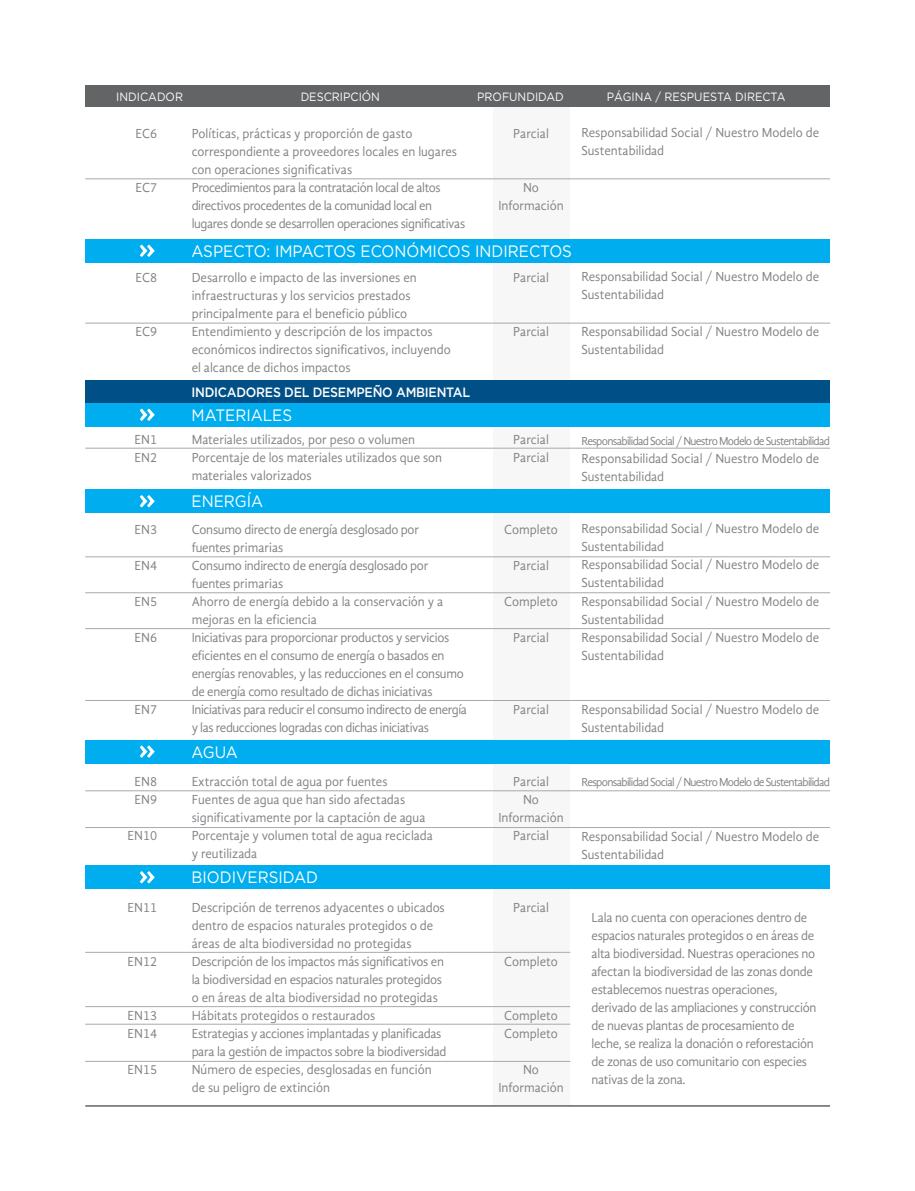
<style>
.page{position:relative;width:915px;height:1191px;background:#fff}
.page>*{position:absolute;margin:0;border:0;box-sizing:border-box;transform-origin:0 0}
.t1{font:16.5px "Gotham";color:#fff;scale:.92 1}
.t2{font:13.5px/18px "Gandhi Sans";color:#808285;scale:.95 1}
.t3{font:13.5px/18px "Gandhi Sans";letter-spacing:-.02em;color:#808285;scale:.95 1}
.t4{font:13.5px "Gandhi Sans";letter-spacing:-.03em;color:#808285;scale:.95 1}
.t5{font:500 13.5px "Gotham";letter-spacing:-.02em;color:#fff;scale:.92 1}
.t6{font:12px "Gandhi Sans";letter-spacing:-.06em;color:#808285;scale:.95 1}
.t7{font:12px "Gotham";color:#fff;scale:.92 1}
</style>
<div class="page">
<div style="left:493px;top:100px;width:77px;height:1006px;background:#f7f7f7"></div>
<hr style="left:85px;top:1105px;width:744px;height:1px;background:#636466">
<div style="left:85px;top:380px;width:744px;height:24px;background:#005087"></div>
<div style="left:85px;top:239px;width:744px;height:23px;background:#00aeef"></div>
<div style="left:85px;top:489px;width:744px;height:24px;background:#00aeef"></div>
<div style="left:85px;top:740px;width:744px;height:23px;background:#00aeef"></div>
<div style="left:85px;top:865px;width:744px;height:24px;background:#00aeef"></div>
<div style="left:85px;top:404px;width:744px;height:23px;background:#00aeef"></div>
<div style="left:85px;top:85px;width:744px;height:21px;background:#636466"></div>
<svg style="left:140px;top:871px;width:15px;height:12px"></svg>
<svg style="left:140px;top:745px;width:15px;height:13px"></svg>
<svg style="left:140px;top:495px;width:15px;height:12px"></svg>
<svg style="left:140px;top:408px;width:15px;height:13px"></svg>
<svg style="left:140px;top:244px;width:15px;height:13px"></svg>
<hr style="left:85px;top:179px;width:744px;height:1px;background:#a7a9ac">
<hr style="left:85px;top:323px;width:744px;height:1px;background:#a7a9ac">
<hr style="left:85px;top:448px;width:744px;height:1px;background:#a7a9ac">
<hr style="left:85px;top:556px;width:744px;height:1px;background:#a7a9ac">
<hr style="left:85px;top:592px;width:744px;height:1px;background:#a7a9ac">
<hr style="left:85px;top:628px;width:744px;height:1px;background:#a7a9ac">
<hr style="left:85px;top:700px;width:744px;height:1px;background:#a7a9ac">
<hr style="left:85px;top:790px;width:744px;height:1px;background:#a7a9ac">
<hr style="left:85px;top:827px;width:744px;height:1px;background:#a7a9ac">
<hr style="left:85px;top:952px;width:485px;height:1px;background:#a7a9ac">
<hr style="left:85px;top:1006px;width:485px;height:1px;background:#a7a9ac">
<hr style="left:85px;top:1024px;width:485px;height:1px;background:#a7a9ac">
<hr style="left:85px;top:1061px;width:485px;height:1px;background:#a7a9ac">
<p class="t7" style="left:116px;top:90px;width:74px">INDICADOR</p>
<p class="t7" style="left:300px;top:90px;width:88px">DESCRIPCIÓN</p>
<p class="t7" style="left:477px;top:90px;width:95px">PROFUNDIDAD</p>
<p class="t7" style="left:606px;top:90px;width:196px">PÁGINA / RESPUESTA DIRECTA</p>
<p class="t2" style="left:136px;top:124px;width:24px">EC6</p>
<p class="t2" style="left:192px;top:124px;width:234px">Políticas, prácticas y proporción de gasto</p>
<p class="t2" style="left:513px;top:124px;width:39px">Parcial</p>
<p class="t2" style="left:192px;top:142px;width:281px">correspondiente a proveedores locales en lugares con operaciones significativas</p>
<p class="t2" style="left:136px;top:178px;width:24px">EC7</p>
<p class="t4" style="left:192px;top:179px;width:263px">Procedimientos para la contratación local de altos</p>
<p class="t2" style="left:523px;top:178px;width:18px">No</p>
<p class="t4" style="left:192px;top:197px;width:254px">directivos procedentes de la comunidad local en</p>
<p class="t2" style="left:498px;top:196px;width:70px">Información</p>
<p class="t4" style="left:192px;top:215px;width:289px">lugares donde se desarrollen operaciones significativas</p>
<p class="t1" style="left:191px;top:242px;width:415px">ASPECTO: IMPACTOS ECONÓMICOS INDIRECTOS</p>
<p class="t2" style="left:136px;top:268px;width:24px">EC8</p>
<p class="t2" style="left:192px;top:268px;width:238px">Desarrollo e impacto de las inversiones en</p>
<p class="t2" style="left:513px;top:268px;width:39px">Parcial</p>
<p class="t2" style="left:192px;top:286px;width:232px">infraestructuras y los servicios prestados principalmente para el beneficio público</p>
<p class="t2" style="left:136px;top:322px;width:24px">EC9</p>
<p class="t2" style="left:192px;top:322px;width:255px">Entendimiento y descripción de los impactos</p>
<p class="t2" style="left:513px;top:322px;width:39px">Parcial</p>
<p class="t2" style="left:192px;top:340px;width:274px">económicos indirectos significativos, incluyendo el alcance de dichos impactos</p>
<p class="t5" style="left:191px;top:384px;width:304px">INDICADORES DEL DESEMPEÑO AMBIENTAL</p>
<p class="t1" style="left:191px;top:406px;width:111px">MATERIALES</p>
<p class="t2" style="left:134px;top:430px;width:25px">EN1</p>
<p class="t2" style="left:192px;top:430px;width:236px">Materiales utilizados, por peso o volumen</p>
<p class="t2" style="left:513px;top:430px;width:39px">Parcial</p>
<p class="t2" style="left:134px;top:448px;width:25px">EN2</p>
<p class="t2" style="left:192px;top:448px;width:265px">Porcentaje de los materiales utilizados que son</p>
<p class="t2" style="left:513px;top:448px;width:39px">Parcial</p>
<p class="t2" style="left:192px;top:466px;width:128px">materiales valorizados</p>
<p class="t1" style="left:191px;top:492px;width:79px">ENERGÍA</p>
<p class="t2" style="left:134px;top:520px;width:25px">EN3</p>
<p class="t3" style="left:192px;top:520px;width:241px">Consumo directo de energía desglosado por</p>
<p class="t2" style="left:504px;top:520px;width:58px">Completo</p>
<p class="t2" style="left:192px;top:538px;width:98px">fuentes primarias</p>
<p class="t2" style="left:134px;top:556px;width:25px">EN4</p>
<p class="t3" style="left:192px;top:556px;width:250px">Consumo indirecto de energía desglosado por</p>
<p class="t2" style="left:513px;top:556px;width:39px">Parcial</p>
<p class="t2" style="left:192px;top:574px;width:98px">fuentes primarias</p>
<p class="t2" style="left:134px;top:592px;width:25px">EN5</p>
<p class="t2" style="left:192px;top:592px;width:266px">Ahorro de energía debido a la conservación y a</p>
<p class="t2" style="left:504px;top:592px;width:58px">Completo</p>
<p class="t2" style="left:192px;top:610px;width:133px">mejoras en la eficiencia</p>
<p class="t2" style="left:134px;top:628px;width:25px">EN6</p>
<p class="t3" style="left:192px;top:628px;width:273px">Iniciativas para proporcionar productos y servicios</p>
<p class="t2" style="left:513px;top:628px;width:39px">Parcial</p>
<p class="t3" style="left:192px;top:646px;width:288px">eficientes en el consumo de energía o basados en energías renovables, y las reducciones en el consumo de energía como resultado de dichas iniciativas</p>
<p class="t2" style="left:134px;top:700px;width:25px">EN7</p>
<p class="t4" style="left:192px;top:701px;width:291px">Iniciativas para reducir el consumo indirecto de energía</p>
<p class="t2" style="left:513px;top:700px;width:39px">Parcial</p>
<p class="t4" style="left:192px;top:719px;width:251px">y las reducciones logradas con dichas iniciativas</p>
<p class="t1" style="left:191px;top:743px;width:52px">AGUA</p>
<p class="t2" style="left:134px;top:772px;width:25px">EN8</p>
<p class="t2" style="left:192px;top:772px;width:207px">Extracción total de agua por fuentes</p>
<p class="t2" style="left:513px;top:772px;width:39px">Parcial</p>
<p class="t2" style="left:134px;top:790px;width:25px">EN9</p>
<p class="t2" style="left:192px;top:790px;width:226px">Fuentes de agua que han sido afectadas</p>
<p class="t2" style="left:523px;top:790px;width:18px">No</p>
<p class="t2" style="left:192px;top:808px;width:247px">significativamente por la captación de agua</p>
<p class="t2" style="left:498px;top:808px;width:70px">Información</p>
<p class="t2" style="left:127px;top:826px;width:33px">EN10</p>
<p class="t2" style="left:192px;top:826px;width:255px">Porcentaje y volumen total de agua reciclada</p>
<p class="t2" style="left:513px;top:826px;width:39px">Parcial</p>
<p class="t2" style="left:192px;top:844px;width:71px">y reutilizada</p>
<p class="t1" style="left:191px;top:868px;width:139px">BIODIVERSIDAD</p>
<p class="t2" style="left:127px;top:898px;width:33px">EN11</p>
<p class="t2" style="left:192px;top:898px;width:268px">Descripción de terrenos adyacentes o ubicados</p>
<p class="t2" style="left:513px;top:898px;width:39px">Parcial</p>
<p class="t2" style="left:192px;top:916px;width:256px">dentro de espacios naturales protegidos o de áreas de alta biodiversidad no protegidas</p>
<p class="t2" style="left:127px;top:952px;width:33px">EN12</p>
<p class="t3" style="left:192px;top:952px;width:267px">Descripción de los impactos más significativos en</p>
<p class="t2" style="left:504px;top:952px;width:58px">Completo</p>
<p class="t3" style="left:192px;top:970px;width:265px">la biodiversidad en espacios naturales protegidos o en áreas de alta biodiversidad no protegidas</p>
<p class="t2" style="left:127px;top:1006px;width:33px">EN13</p>
<p class="t2" style="left:192px;top:1006px;width:195px">Hábitats protegidos o restaurados</p>
<p class="t2" style="left:504px;top:1006px;width:58px">Completo</p>
<p class="t2" style="left:127px;top:1024px;width:33px">EN14</p>
<p class="t3" style="left:192px;top:1024px;width:264px">Estrategias y acciones implantadas y planificadas</p>
<p class="t2" style="left:504px;top:1024px;width:58px">Completo</p>
<p class="t3" style="left:192px;top:1042px;width:269px">para la gestión de impactos sobre la biodiversidad</p>
<p class="t2" style="left:127px;top:1060px;width:33px">EN15</p>
<p class="t2" style="left:192px;top:1060px;width:254px">Número de especies, desglosadas en función</p>
<p class="t2" style="left:523px;top:1060px;width:18px">No</p>
<p class="t2" style="left:192px;top:1078px;width:147px">de su peligro de extinción</p>
<p class="t2" style="left:498px;top:1078px;width:70px">Información</p>
<p class="t2" style="left:581px;top:124px;width:252px">Responsabilidad Social / Nuestro Modelo de<br>Sustentabilidad</p>
<p class="t2" style="left:581px;top:267px;width:252px">Responsabilidad Social / Nuestro Modelo de<br>Sustentabilidad</p>
<p class="t2" style="left:581px;top:323px;width:252px">Responsabilidad Social / Nuestro Modelo de<br>Sustentabilidad</p>
<p class="t6" style="left:581px;top:434px;width:263px">Responsabilidad Social / Nuestro Modelo de Sustentabilidad</p>
<p class="t2" style="left:581px;top:449px;width:252px">Responsabilidad Social / Nuestro Modelo de<br>Sustentabilidad</p>
<p class="t2" style="left:581px;top:519px;width:252px">Responsabilidad Social / Nuestro Modelo de<br>Sustentabilidad<br>Responsabilidad Social / Nuestro Modelo de<br>Sustentabilidad<br>Responsabilidad Social / Nuestro Modelo de<br>Sustentabilidad<br>Responsabilidad Social / Nuestro Modelo de<br>Sustentabilidad</p>
<p class="t2" style="left:581px;top:700px;width:252px">Responsabilidad Social / Nuestro Modelo de<br>Sustentabilidad</p>
<p class="t6" style="left:581px;top:775px;width:263px">Responsabilidad Social / Nuestro Modelo de Sustentabilidad</p>
<p class="t2" style="left:581px;top:827px;width:252px">Responsabilidad Social / Nuestro Modelo de<br>Sustentabilidad</p>
<p class="t3" style="left:591px;top:908px;width:238px">Lala no cuenta con operaciones dentro de espacios naturales protegidos o en áreas de alta biodiversidad. Nuestras operaciones no afectan la biodiversidad de las zonas donde establecemos nuestras operaciones, derivado de las ampliaciones y construcción de nuevas plantas de procesamiento de leche, se realiza la donación o reforestación de zonas de uso comunitario con especies nativas de la zona.</p>
</div>
